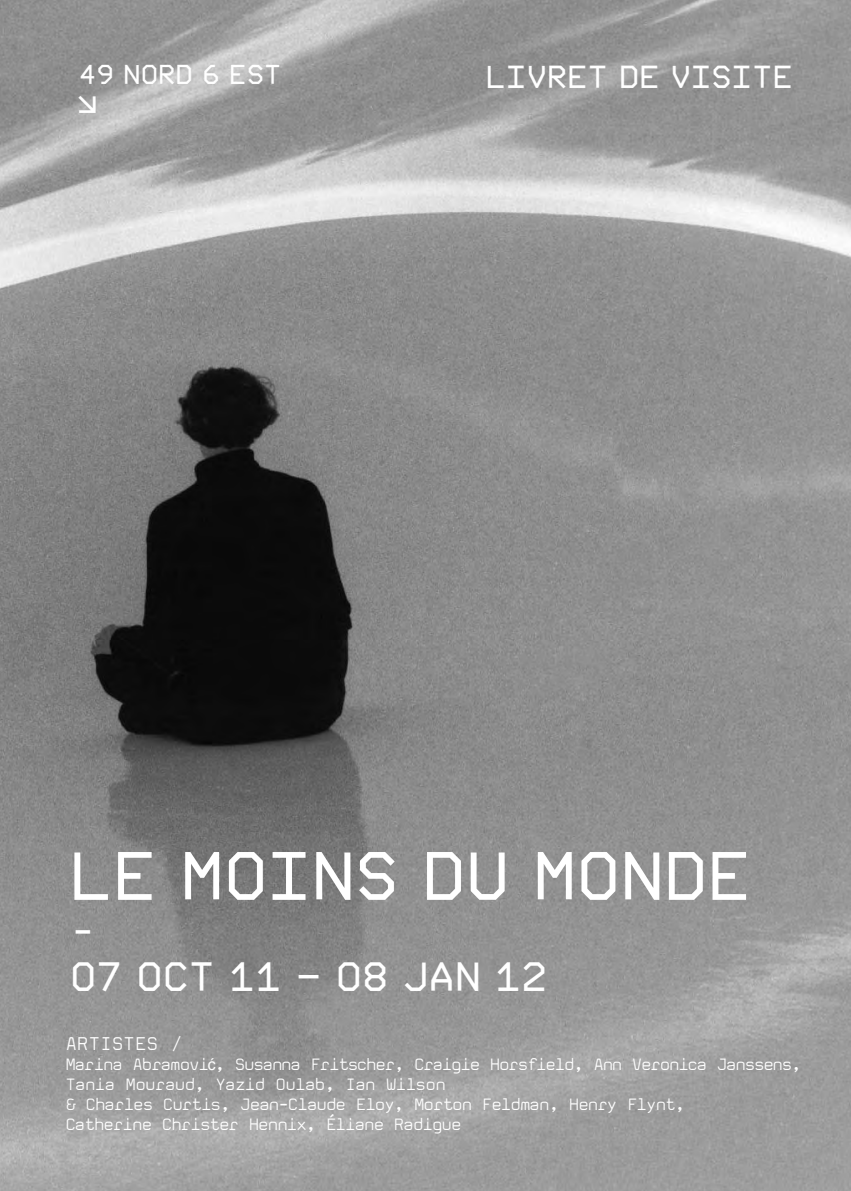
<style>
.page{position:relative;width:851px;height:1191px;background:#fff}
.page>*{position:absolute;margin:0;border:0;box-sizing:border-box;transform-origin:0 0}
.t1{font:700 60px "FRAC";letter-spacing:-.025em;color:#fff}
.t2{font:700 36px "FRAC";letter-spacing:-.02em;color:#fff}
.t3{font:700 36px "Mono";color:#fff}
.t4{font:700 28px "FRAC";letter-spacing:-.025em;color:#fff}
.t5{font:700 24px "FRAC";letter-spacing:-.025em;color:#fff}
.t6{font:300 18px "Mono";letter-spacing:-.02em;color:#fff}
.t7{font:300 16px/20px "Mono";letter-spacing:-.065em;color:#fff}
.s1{font-family:"Helvetica";font-weight:400}
</style>
<div class="page">
<img style="left:0;top:0;width:850px;height:1191px">
<h3 class="t5" style="left:80px;top:62px;width:205px">49 NORD 6 EST</h3>
<h3 class="t4" style="left:486px;top:62px;width:309px">LIVRET DE VISITE</h3>
<h3 class="t4" style="left:77px;top:87px;width:22px">d</h3>
<h1 class="t1" style="left:71px;top:844px;width:684px">LE MOINS DU MONDE</h1>
<h2 class="t3" style="left:71px;top:916px;width:25px">-</h2>
<h2 class="t2" style="left:71px;top:958px;width:479px">07 OCT 11 - 08 JAN 12</h2>
<p class="t6" style="left:65px;top:1036px;width:119px">ARTISTES /</p>
<p class="t7" style="left:65px;top:1055px;width:737px">Marina Abramovi<span class="s1">ć</span>, Susanna Fritscher, Craigie Horsfield, Ann Veronica Janssens, Tania Mouraud, Yazid Oulab, Ian Wilson<br>&amp; Charles Curtis, Jean-Claude Eloy, Morton Feldman, Henry Flynt,<br>Catherine Christer Hennix, Éliane Radigue</p>
</div>
